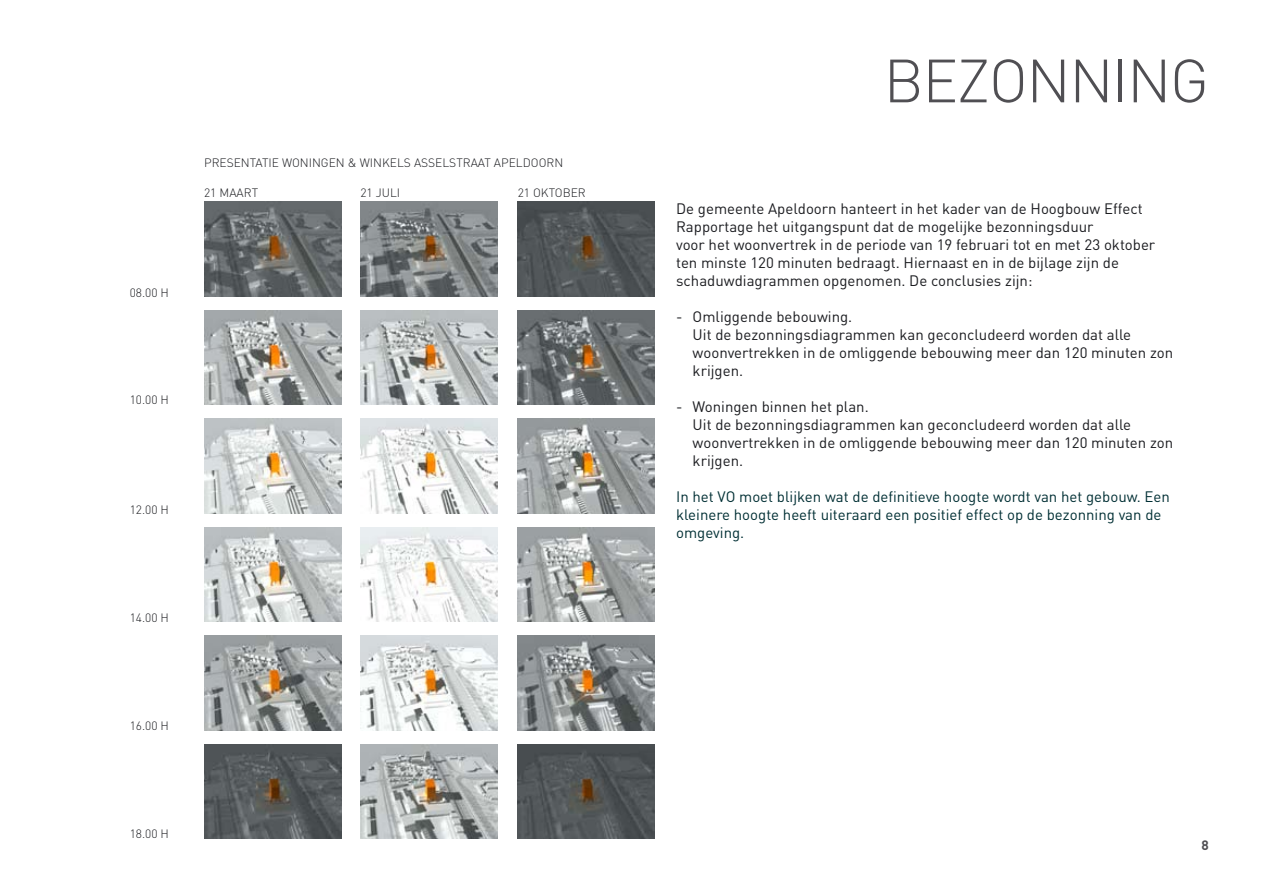
<style>
.page{position:relative;width:1263px;height:893px;background:#fff}
.page>*{position:absolute;margin:0;border:0;box-sizing:border-box;transform-origin:0 0}
.t1{font:300 60px "DIN";letter-spacing:-.025em;color:#504f53}
.t2{font:15px/18px "DIN";color:#1b1c20}
.t3{font:15px/18px "DIN";color:#002f34}
.t4{font:700 13.5px "DIN";color:#504f53}
.t5{font:300 12px "DIN";color:#1b1c20}
</style>
<div class="page">
<img style="left:204px;top:202px;width:137px;height:94px">
<img style="left:361px;top:202px;width:136px;height:94px">
<img style="left:518px;top:202px;width:137px;height:94px">
<img style="left:204px;top:311px;width:137px;height:94px">
<img style="left:361px;top:311px;width:136px;height:94px">
<img style="left:518px;top:311px;width:137px;height:94px">
<img style="left:204px;top:419px;width:137px;height:94px">
<img style="left:361px;top:419px;width:136px;height:94px">
<img style="left:518px;top:419px;width:137px;height:94px">
<img style="left:204px;top:527px;width:137px;height:95px">
<img style="left:361px;top:527px;width:136px;height:95px">
<img style="left:518px;top:527px;width:137px;height:95px">
<img style="left:204px;top:636px;width:137px;height:94px">
<img style="left:361px;top:636px;width:136px;height:94px">
<img style="left:518px;top:636px;width:137px;height:94px">
<img style="left:204px;top:745px;width:137px;height:94px">
<img style="left:361px;top:745px;width:136px;height:94px">
<img style="left:518px;top:745px;width:137px;height:94px">
<p class="t5" style="left:130px;top:285px;width:41px">08.00 H</p>
<p class="t5" style="left:204px;top:155px;width:361px">PRESENTATIE WONINGEN &amp; WINKELS ASSELSTRAAT APELDOORN</p>
<p class="t5" style="left:204px;top:185px;width:56px">21 MAART</p>
<p class="t5" style="left:360px;top:185px;width:41px">21 JULI</p>
<p class="t5" style="left:518px;top:185px;width:70px">21 OKTOBER</p>
<p class="t5" style="left:130px;top:392px;width:41px">10.00 H</p>
<p class="t5" style="left:130px;top:502px;width:41px">12.00 H</p>
<p class="t5" style="left:130px;top:610px;width:41px">14.00 H</p>
<p class="t5" style="left:130px;top:719px;width:41px">16.00 H</p>
<p class="t5" style="left:130px;top:826px;width:41px">18.00 H</p>
<h1 class="t1" style="left:884px;top:44px;width:327px">BEZONNING</h1>
<p class="t2" style="left:676px;top:199px;width:481px">De gemeente Apeldoorn hanteert in het kader van de Hoogbouw Effect Rapportage het uitgangspunt dat de mogelijke bezonningsduur<br>voor het woonvertrek in de periode van 19 februari tot en met 23 oktober ten minste 120 minuten bedraagt. Hiernaast en in de bijlage zijn de schaduwdiagrammen opgenomen. De conclusies zijn:</p>
<p class="t2" style="left:693px;top:307px;width:482px;text-indent:-16px">- Omliggende bebouwing.<br>Uit de bezonningsdiagrammen kan geconcludeerd worden dat alle woonvertrekken in de omliggende bebouwing meer dan 120 minuten zon krijgen.</p>
<p class="t2" style="left:693px;top:397px;width:482px;text-indent:-16px">- Woningen binnen het plan.<br>Uit de bezonningsdiagrammen kan geconcludeerd worden dat alle woonvertrekken in de omliggende bebouwing meer dan 120 minuten zon krijgen.</p>
<p class="t3" style="left:676px;top:487px;width:495px">In het VO moet blijken wat de definitieve hoogte wordt van het gebouw. Een kleinere hoogte heeft uiteraard een positief effect op de bezonning van de omgeving.</p>
<p class="t4" style="left:1202px;top:836px;width:9px">8</p>
</div>
